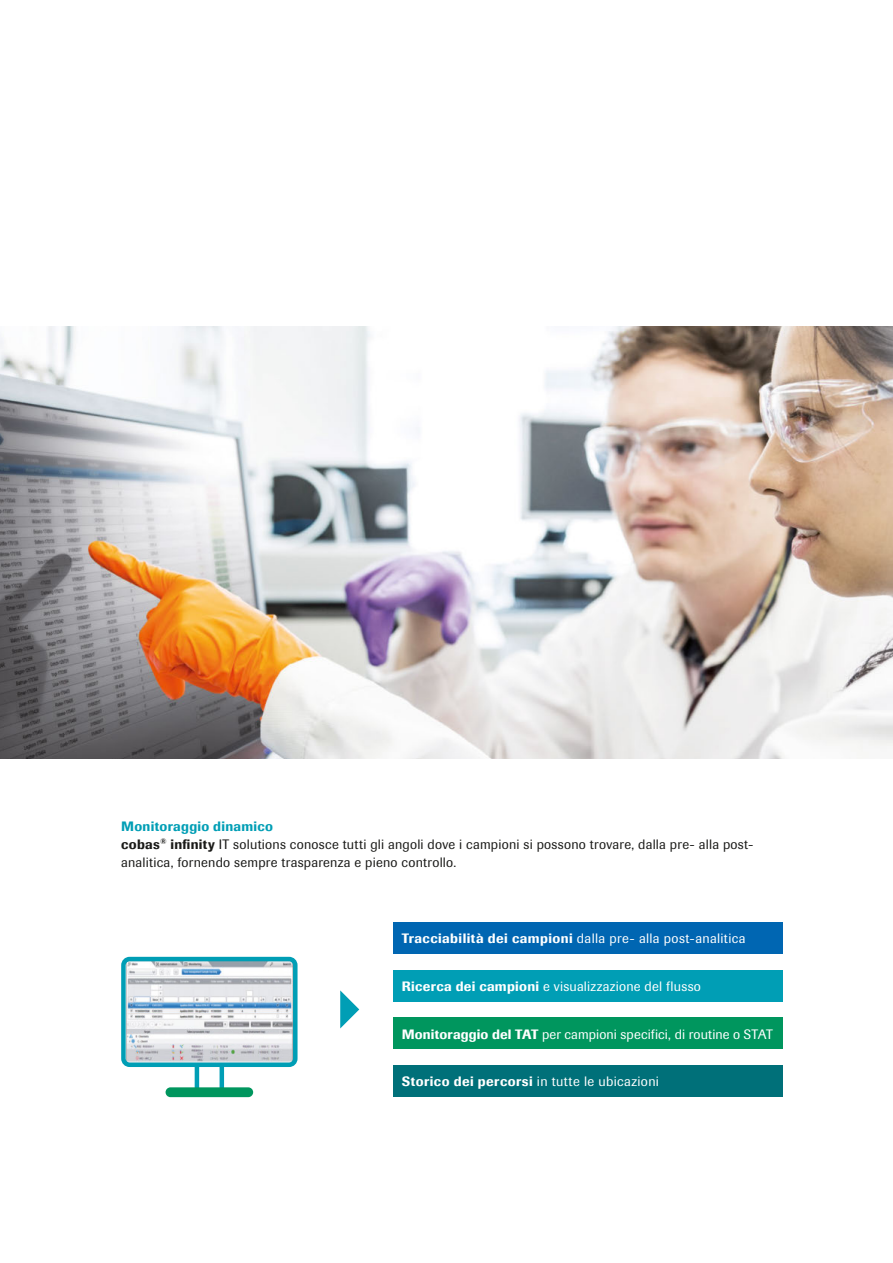
<style>
.page{position:relative;width:893px;height:1263px;background:#fff}
.page>*{position:absolute;margin:0;border:0;box-sizing:border-box;transform-origin:0 0}
._9_B-Lauftext{font:13.5px "Imago";letter-spacing:.02em;color:#fff}
.Layout_BodyText_9pt{font:13.5px/18px "Imago";letter-spacing:.02em;color:#1a1a18}
.Layout_BodyText_9pt-2{font:500 13.5px "Imago";letter-spacing:.02em;color:#009eb5}
.s1{font-weight:500}
</style>
<div class="page">
<img style="left:0;top:327px;width:893px;height:432px">
<div style="left:393px;top:922px;width:389px;height:32px;background:#0066b2"></div>
<div style="left:393px;top:970px;width:389px;height:31px;background:#009eb5"></div>
<div style="left:393px;top:1017px;width:389px;height:32px;background:#00965e"></div>
<div style="left:393px;top:1065px;width:389px;height:32px;background:#007079"></div>
<svg style="left:340px;top:990px;width:19px;height:38px"></svg>
<svg style="left:121px;top:956px;width:177px;height:140px"></svg>
<div style="left:166px;top:1087px;width:87px;height:10px;background:#00965e;border-radius:5px"></div>
<p class="Layout_BodyText_9pt-2" style="left:121px;top:818px;width:153px">Monitoraggio dinamico</p>
<p class="Layout_BodyText_9pt" style="left:121px;top:835px;width:634px"><span class="s1">cobas</span><sup>®</sup> <span class="s1">infnity</span> IT solutions conosce tutti gli angoli dove i campioni si possono trovare, dalla pre- alla post&shy;analitica, fornendo sempre trasparenza e pieno controllo.</p>
<p class="_9_B-Lauftext" style="left:402px;top:931px;width:345px"><span class="s1">Tracciabilità dei campioni</span> dalla pre- alla post-analitica</p>
<p class="_9_B-Lauftext" style="left:402px;top:978px;width:301px"><span class="s1">Ricerca dei campioni</span> e visualizzazione del flusso</p>
<p class="_9_B-Lauftext" style="left:402px;top:1026px;width:373px"><span class="s1">Monitoraggio del TAT</span> per campioni specifici, di routine o STAT</p>
<p class="_9_B-Lauftext" style="left:402px;top:1074px;width:259px"><span class="s1">Storico dei percorsi</span> in tutte le ubicazioni</p>
</div>
